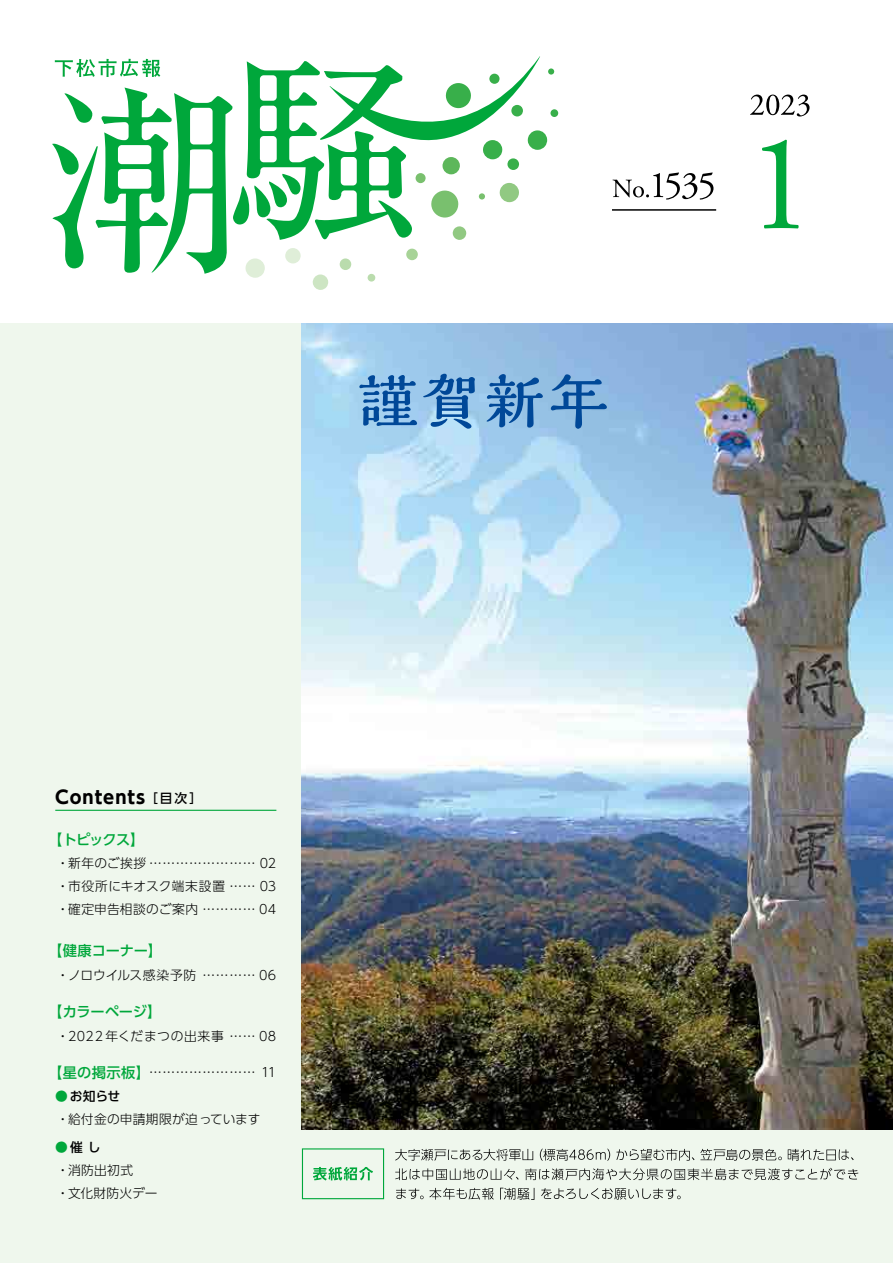
<style>
.page{position:relative;width:893px;height:1263px;background:#fff}
.page>*{position:absolute;margin:0;border:0;box-sizing:border-box;transform-origin:0 0}
.t1{font:700 18px "UD Shin Go Pro";letter-spacing:.05em;color:#000}
.t2{font:500 14.25px "UD Shin Go Pro";letter-spacing:-.02em;color:#00a73b}
.t3{font:300 12.75px/23px "UD Shin Go Pro";letter-spacing:.025em;color:#000}
.s1{font-weight:500;font-size:12.75px}
.s2{font-weight:500;font-size:14.25px;color:#00a73b}
.s3{font-weight:500;color:#00a73b}
.s4{font-weight:500}
</style>
<div class="page">
<div style="left:0;top:323px;width:893px;height:940px;background:#eff7ed"></div>
<img style="left:302px;top:323px;width:591px;height:806px">
<svg style="left:359px;top:375px;width:58px;height:51px;background:#5d95ca"></svg>
<svg style="left:423px;top:374px;width:52px;height:55px;background:#679ccd"></svg>
<svg style="left:487px;top:374px;width:56px;height:54px;background:#6096ca"></svg>
<svg style="left:551px;top:374px;width:56px;height:55px;background:#6c9fcf"></svg>
<svg style="left:750px;top:95px;width:59px;height:21px"></svg>
<svg style="left:762px;top:140px;width:37px;height:88px"></svg>
<hr style="left:612px;top:209px;width:104px;height:2px;background:#000">
<svg style="left:616px;top:172px;width:97px;height:28px"></svg>
<img style="left:301px;top:112px;width:315px;height:236px">
<svg style="left:52px;top:56px;width:506px;height:234px"></svg>
<svg style="left:395px;top:1149px;width:138px;height:12px"></svg>
<svg style="left:540px;top:1149px;width:70px;height:12px"></svg>
<svg style="left:616px;top:1149px;width:78px;height:11px"></svg>
<svg style="left:700px;top:1149px;width:82px;height:12px"></svg>
<svg style="left:788px;top:1149px;width:66px;height:11px"></svg>
<svg style="left:395px;top:1168px;width:124px;height:12px"></svg>
<svg style="left:525px;top:1168px;width:333px;height:12px"></svg>
<svg style="left:396px;top:1188px;width:98px;height:12px"></svg>
<svg style="left:500px;top:1188px;width:34px;height:12px"></svg>
<svg style="left:541px;top:1188px;width:140px;height:11px"></svg>
<svg style="left:302px;top:1148px;width:82px;height:51px"></svg>
<hr style="left:55px;top:810px;width:221px;height:1px;background:#00a73b">
<h1 class="t1" style="left:55px;top:782px;width:149px">CONTENTS <span class="s1">［目次］</span></h1>
<p class="t2" style="left:48px;top:828px;width:98px">【トピックス】</p>
<p class="t3" style="left:56px;top:852px;width:222px;text-align:justify">・ 新年のご挨拶 …………………… 02・ 市役所にキオスク端末設置 …… 03・ 確定申告相談のご案内 ………… 04</p>
<p class="t2" style="left:48px;top:939px;width:115px">【健康コーナー】</p>
<p class="t3" style="left:56px;top:963px;width:222px">・ ノロウイルス感染予防 ………… 06</p>
<p class="t2" style="left:48px;top:1000px;width:115px">【カラーページ】</p>
<p class="t3" style="left:56px;top:1024px;width:222px">・ 2022 年くだまつの出来事 …… 08</p>
<p class="t3" style="left:48px;top:1060px;width:230px"><span class="s2">【星の掲示板】</span>…………………… 11</p>
<p class="t3" style="left:55px;top:1084px;width:207px"><span class="s3">●</span><span class="s4">お知らせ<br></span>・ 給付金の申請期限が迫っています</p>
<p class="t3" style="left:55px;top:1135px;width:104px"><span class="s3">●</span><span class="s4">催 し<br></span>・ 消防出初式<br>・ 文化財防火デー</p>
</div>
